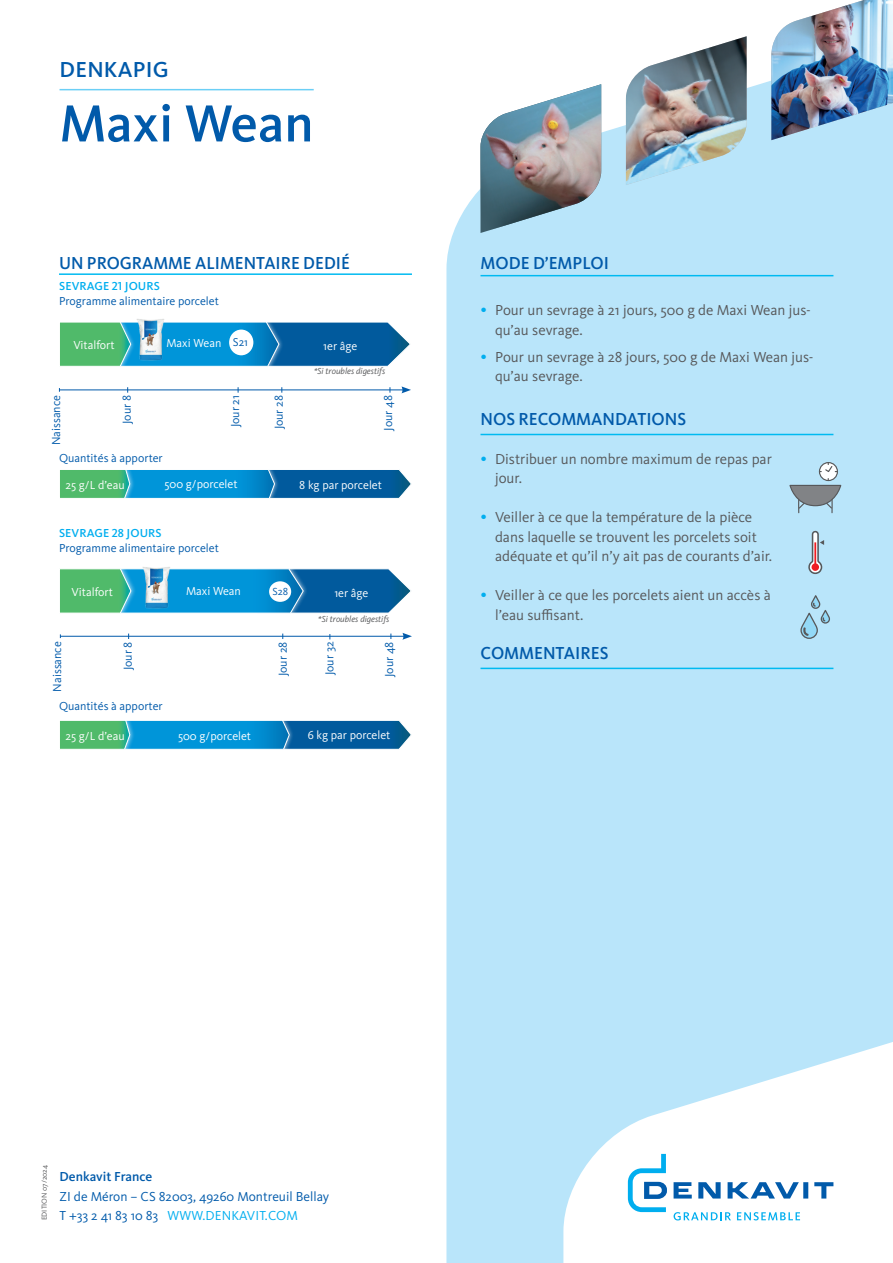
<style>
.page{position:relative;width:893px;height:1263px;background:#fff}
.page>*{position:absolute;margin:0;border:0;box-sizing:border-box;transform-origin:0 0}
.t1{font:500 54px "Kievit OT";color:#015aaa}
.t2{font:500 22.5px "Kievit OT";letter-spacing:.01em;color:#015aaa}
.t3{font:500 18px "Kievit OT";color:#015aaa;scale:.96 1}
.t4{font:500 18px "Kievit OT";color:#015aaa;scale:.95 1}
.t5{font:15px/19.5px "Kievit OT";color:#57585a}
.t6{font:13.5px/19.5px "Kievit OT";color:#015aaa}
.t7{font:500 13.5px "Kievit OT";color:#015aaa}
.t8{font:12px "Kievit OT";color:#015aaa}
.t9{font:12px "Kievit OT";color:#fff}
.t10{font:500 12px "Kievit OT";letter-spacing:.01em;color:#00aeef}
.t11{font:11.7px "Kievit OT";color:#015aaa}
.t12{font:10.65px "Kievit OT";color:#015aaa}
.t13{font:italic 9px "Kievit OT";color:#57585a}
.t14{font:7.5px "Kievit OT";color:#57585a}
.s1{font-size:18px;color:#00aeef}
.s2{color:#00aeef}
</style>
<div class="page">
<div style="left:446px;top:80px;width:447px;height:1183px;background:#b9e5fa"></div>
<svg style="left:563px;top:1018px;width:330px;height:245px"></svg>
<img style="left:480px;top:84px;width:121px;height:149px">
<img style="left:771px;top:0;width:122px;height:140px">
<img style="left:626px;top:36px;width:121px;height:149px">
<hr style="left:60px;top:89px;width:254px;height:1px;background:#6bcff6">
<svg style="left:628px;top:1154px;width:205px;height:66px"></svg>
<div style="left:819px;top:463px;width:18px;height:17px;background:#fff;border-radius:50%"></div>
<div style="left:819px;top:462px;width:19px;height:19px;border:1px solid #57585a;border-radius:50%"></div>
<svg style="left:819px;top:463px;width:18px;height:10px"></svg>
<svg style="left:789px;top:479px;width:53px;height:35px;background:#99b1bd"></svg>
<svg style="left:808px;top:531px;width:16px;height:43px"></svg>
<svg style="left:800px;top:593px;width:31px;height:46px"></svg>
<hr style="left:480px;top:275px;width:353px;height:1px;background:#00baf1">
<hr style="left:480px;top:434px;width:353px;height:1px;background:#00baf1">
<hr style="left:480px;top:668px;width:353px;height:1px;background:#00baf1">
<svg style="left:60px;top:322px;width:350px;height:45px;background:#278dac"></svg>
<svg style="left:60px;top:469px;width:351px;height:30px;background:#268fb2"></svg>
<hr style="left:59px;top:389px;width:345px;height:1px;background:#015aaa">
<svg style="left:401px;top:386px;width:10px;height:7px"></svg>
<img style="left:131px;top:319px;width:36px;height:44px">
<div style="left:229px;top:330px;width:24px;height:25px;background:#fff;border-radius:50%"></div>
<svg style="left:60px;top:568px;width:351px;height:46px;background:#2b93b2"></svg>
<img style="left:140px;top:567px;width:33px;height:44px">
<div style="left:269px;top:581px;width:22px;height:21px;background:#fff;border-radius:50%"></div>
<hr style="left:59px;top:273px;width:353px;height:2px;background:#00baf1">
<hr style="left:60px;top:636px;width:345px;height:1px;background:#015aaa">
<svg style="left:402px;top:633px;width:10px;height:7px"></svg>
<svg style="left:60px;top:720px;width:351px;height:30px;background:#2691b4"></svg>
<h2 class="t2" style="left:60px;top:56px;width:111px">DENKAPIG</h2>
<h1 class="t1" style="left:60px;top:93px;width:256px">Maxi Wean</h1>
<p class="t4" style="left:59px;top:252px;width:308px">UN PROGRAMME ALIMENTAIRE DEDIÉ</p>
<p class="t10" style="left:59px;top:279px;width:102px">SEVRAGE 21 JOURS</p>
<p class="t8" style="left:59px;top:294px;width:161px">Programme alimentaire porcelet</p>
<p class="t11" style="left:233px;top:335px;width:17px">S21</p>
<p class="t9" style="left:73px;top:338px;width:43px">Vitalfort</p>
<p class="t9" style="left:166px;top:336px;width:56px">Maxi Wean</p>
<p class="t9" style="left:323px;top:339px;width:36px">1er âge</p>
<p class="t13" style="left:314px;top:365px;width:73px">*Si troubles digestifs</p>
<p class="t8" style="left:49px;top:445px;width:52px;rotate:-90deg">Naissance</p>
<p class="t8" style="left:120px;top:424px;width:30px;rotate:-90deg">Jour 8</p>
<p class="t8" style="left:228px;top:427px;width:34px;rotate:-90deg">Jour 21</p>
<p class="t8" style="left:272px;top:429px;width:36px;rotate:-90deg">Jour 28</p>
<p class="t8" style="left:381px;top:431px;width:37px;rotate:-90deg">Jour 48</p>
<p class="t8" style="left:59px;top:451px;width:105px">Quantités à apporter</p>
<p class="t9" style="left:66px;top:478px;width:61px">25 g/L d’eau</p>
<p class="t9" style="left:165px;top:478px;width:74px">500 g/porcelet</p>
<p class="t9" style="left:299px;top:478px;width:84px">8 kg par porcelet</p>
<p class="t10" style="left:59px;top:526px;width:104px">SEVRAGE 28 JOURS</p>
<p class="t8" style="left:59px;top:541px;width:161px">Programme alimentaire porcelet</p>
<p class="t9" style="left:72px;top:586px;width:43px">Vitalfort</p>
<p class="t9" style="left:186px;top:584px;width:56px">Maxi Wean</p>
<p class="t9" style="left:334px;top:587px;width:36px">1er âge</p>
<p class="t12" style="left:273px;top:585px;width:17px">S28</p>
<p class="t13" style="left:318px;top:613px;width:73px">*Si troubles digestifs</p>
<p class="t8" style="left:50px;top:691px;width:52px;rotate:-90deg">Naissance</p>
<p class="t8" style="left:121px;top:670px;width:30px;rotate:-90deg">Jour 8</p>
<p class="t8" style="left:276px;top:676px;width:36px;rotate:-90deg">Jour 28</p>
<p class="t8" style="left:323px;top:675px;width:35px;rotate:-90deg">Jour 32</p>
<p class="t8" style="left:382px;top:677px;width:37px;rotate:-90deg">Jour 48</p>
<p class="t8" style="left:59px;top:699px;width:105px">Quantités à apporter</p>
<p class="t9" style="left:66px;top:729px;width:61px">25 g/L d’eau</p>
<p class="t9" style="left:178px;top:730px;width:74px">500 g/porcelet</p>
<p class="t9" style="left:308px;top:729px;width:84px">6 kg par porcelet</p>
<p class="t3" style="left:481px;top:252px;width:135px">MODE D’EMPLOI</p>
<p class="t5" style="left:495px;top:300px;width:317px;text-indent:-15px"><span class="s1">•</span> Pour un sevrage à 21 jours, 500 g de Maxi Wean jus&shy;qu’au sevrage.</p>
<p class="t5" style="left:495px;top:347px;width:320px;text-indent:-15px"><span class="s1">•</span> Pour un sevrage à 28 jours, 500 g de Maxi Wean jus&shy;qu’au sevrage.</p>
<p class="t3" style="left:481px;top:408px;width:216px">NOS RECOMMANDATIONS</p>
<p class="t5" style="left:495px;top:449px;width:278px;text-indent:-15px"><span class="s1">•</span> Distribuer un nombre maximum de repas par jour.</p>
<p class="t5" style="left:495px;top:507px;width:279px;text-indent:-15px"><span class="s1">•</span> Veiller à ce que la température de la pièce dans laquelle se trouvent les porcelets soit adéquate et qu’il n’y ait pas de courants d’air.</p>
<p class="t5" style="left:495px;top:585px;width:277px;text-indent:-15px"><span class="s1">•</span> Veiller à ce que les porcelets aient un accès à l’eau suffisant.</p>
<p class="t3" style="left:481px;top:642px;width:135px">COMMENTAIRES</p>
<p class="t14" style="left:40px;top:1220px;width:57px;rotate:-90deg">EDITION 07/2024</p>
<p class="t7" style="left:60px;top:1169px;width:94px">Denkavit France</p>
<p class="t6" style="left:60px;top:1187px;width:271px">ZI de Méron – CS 82003, 49260 Montreuil Bellay<br>T +33 2 41 83 10 83 <span class="s2">WWW.DENKAVIT.COM</span></p>
</div>
